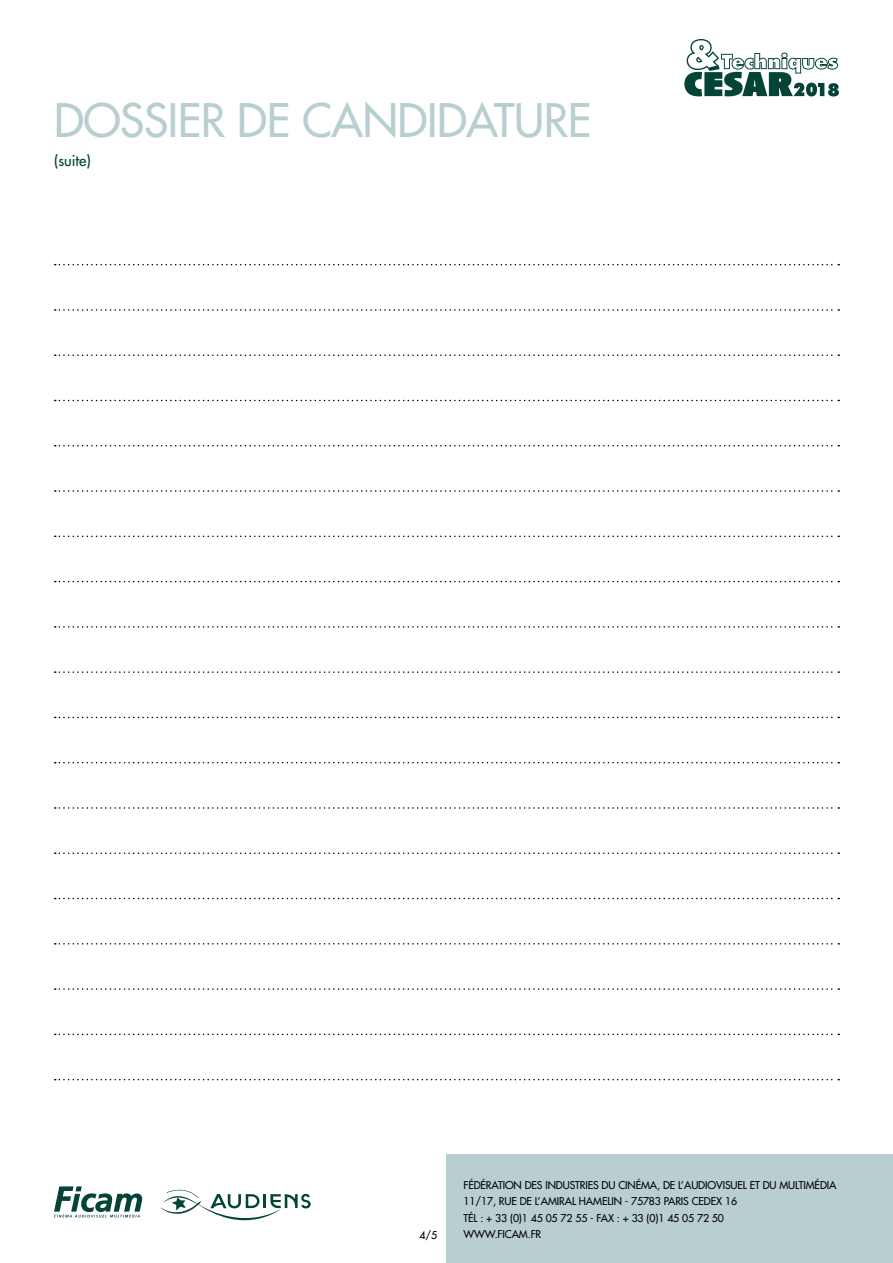
<style>
.page{position:relative;width:893px;height:1263px;background:#fff}
.page>*{position:absolute;margin:0;border:0;box-sizing:border-box;transform-origin:0 0}
.t1{font:500 45px "Futura Std";letter-spacing:-.01em;color:#b8ced0}
.t2{font:500 15px "Futura Std";color:#044437}
.t3{font:500 10.5px/16.5px "Futura Std";letter-spacing:-.01em;color:#000}
</style>
<div class="page">
<svg style="left:55px;top:400px;width:784px;height:1px"></svg>
<svg style="left:55px;top:264px;width:784px;height:1px"></svg>
<svg style="left:55px;top:671px;width:784px;height:2px"></svg>
<svg style="left:55px;top:536px;width:784px;height:1px"></svg>
<svg style="left:55px;top:807px;width:784px;height:2px"></svg>
<svg style="left:55px;top:943px;width:784px;height:1px"></svg>
<svg style="left:55px;top:445px;width:784px;height:1px"></svg>
<svg style="left:55px;top:309px;width:784px;height:2px"></svg>
<svg style="left:55px;top:717px;width:784px;height:1px"></svg>
<svg style="left:55px;top:581px;width:784px;height:1px"></svg>
<svg style="left:55px;top:852px;width:784px;height:2px"></svg>
<svg style="left:55px;top:988px;width:784px;height:2px"></svg>
<svg style="left:55px;top:490px;width:784px;height:2px"></svg>
<svg style="left:55px;top:354px;width:784px;height:2px"></svg>
<svg style="left:55px;top:762px;width:784px;height:1px"></svg>
<svg style="left:55px;top:626px;width:784px;height:2px"></svg>
<svg style="left:55px;top:898px;width:784px;height:1px"></svg>
<svg style="left:55px;top:1033px;width:784px;height:2px"></svg>
<svg style="left:55px;top:1079px;width:784px;height:1px"></svg>
<div style="left:446px;top:1154px;width:447px;height:109px;background:#b8ced0"></div>
<svg style="left:684px;top:39px;width:155px;height:58px"></svg>
<svg style="left:54px;top:1186px;width:88px;height:31px"></svg>
<svg style="left:161px;top:1189px;width:150px;height:31px"></svg>
<h1 class="t1" style="left:54px;top:92px;width:539px">DOSSIER DE CANDIDATURE</h1>
<h2 class="t2" style="left:54px;top:151px;width:38px">(suite)</h2>
<p class="t3" style="left:463px;top:1176px;width:375px">FÉDÉRATION DES INDUSTRIES DU CINÉMA, DE L’AUDIOVISUEL ET DU MULTIMÉDIA<br>11/17, RUE DE L’AMIRAL HAMELIN - 75783 PARIS CEDEX 16<br>TÉL : + 33 (0)1 45 05 72 55 - FAX : + 33 (0)1 45 05 72 50</p>
<p class="t3" style="left:419px;top:1227px;width:19px">4/5</p>
<p class="t3" style="left:463px;top:1226px;width:79px">WWW.FICAM.FR</p>
</div>
